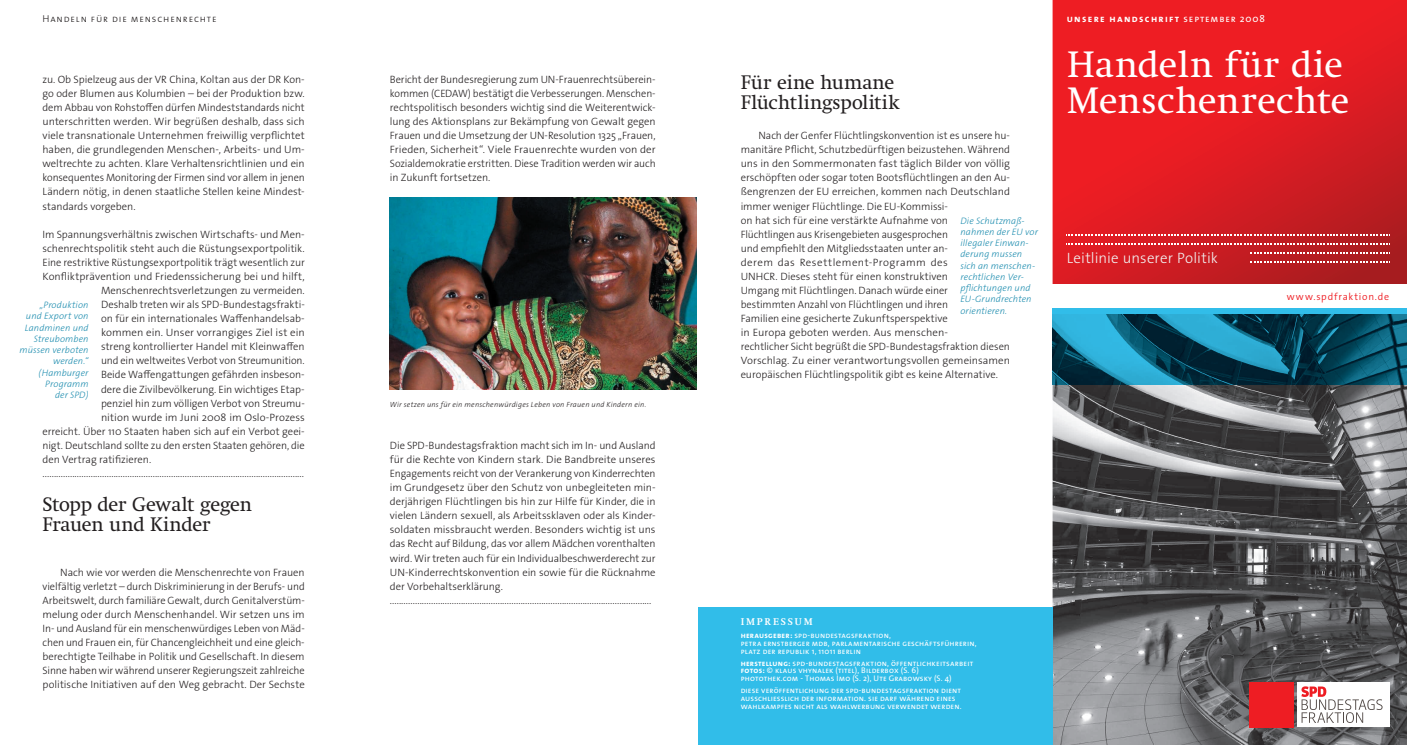
<style>
.page{position:relative;width:1407px;height:745px;background:#fff}
.page>*{position:absolute;margin:0;border:0;box-sizing:border-box;transform-origin:0 0}
.t1{font:37.5px/36.2px "Swift LT Std";letter-spacing:.015em;color:#fff}
.t2{font:20px/20px "Swift LT Std";letter-spacing:-.01em;color:#231f20}
.t3{font:300 15px "The Sans Os F";letter-spacing:.005em;color:#f2f1f1}
.t4{font:300 10.62px/14px "The Sans Os F";letter-spacing:-.005em;color:#231f20;text-align:justify}
.t5{font:700 10px "The Sans Os F";letter-spacing:.13em;color:#fff}
.t6{font:300 10px "The Sans Os F";letter-spacing:.085em;color:#231f20}
.t7{font:300 10px "The Sans Os F";letter-spacing:.08em;color:#ee1d23}
.t8{font:700 10px "Swift LT Std";letter-spacing:.185em;color:#fff}
.t9{font:italic 300 9.38px/11.2px "The Sans Os F";letter-spacing:.01em;color:#208eb0;text-align:right}
.t10{font:8.12px/7.9px "The Sans Os F";letter-spacing:.015em;color:#fff}
.t11{font:italic 300 7.5px "The Sans Os F";letter-spacing:.03em;color:#231f20}
.s1{font-weight:400}
.s2{font-weight:700}
</style>
<div class="page">
<svg style="left:1052px;top:0;width:355px;height:283px;background:#dd1e24"></svg>
<img style="left:1052px;top:384px;width:355px;height:360px">
<div style="left:698px;top:606px;width:354px;height:138px;background:#31bde9"></div>
<svg style="left:1068px;top:234px;width:319px;height:1px"></svg>
<svg style="left:1068px;top:243px;width:319px;height:1px"></svg>
<svg style="left:1250px;top:252px;width:137px;height:1px"></svg>
<svg style="left:1250px;top:261px;width:137px;height:1px"></svg>
<div style="left:1249px;top:681px;width:45px;height:45px;background:#ee1d23"></div>
<div style="left:1297px;top:681px;width:92px;height:45px;background:#fff"></div>
<svg style="left:1301px;top:686px;width:81px;height:36px"></svg>
<img style="left:1052px;top:313px;width:355px;height:71px">
<div style="left:1052px;top:308px;width:355px;height:5px;background:#31bde9"></div>
<img style="left:390px;top:198px;width:307px;height:191px">
<p class="t6" style="left:43px;top:12px;width:176px">HANDELN FÜR DIE MENSCHENRECHTE</p>
<p class="t5" style="left:1067px;top:12px;width:200px">UNSERE HANDSCHRIFT <span class="s1">SEPTEMBER 2008</span></p>
<p class="t4" style="left:43px;top:72px;width:264px">zu. Ob Spielzeug aus der VR China, Koltan aus der DR Kon&shy;go oder Blumen aus Kolumbien – bei der Produktion bzw. dem Abbau von Rohstoffen dürfen Mindeststandards nicht unterschritten werden. Wir begrüßen deshalb, dass sich viele transnationale Unternehmen freiwillig verpflichtet haben, die grundlegenden Menschen-, Arbeits- und Um&shy;weltrechte zu achten. Klare Verhaltensrichtlinien und ein konsequentes Monitoring der Firmen sind vor allem in jenen Ländern nötig, in denen staatliche Stellen keine Mindest&shy;standards vorgeben.</p>
<p class="t4" style="left:43px;top:227px;width:264px">Im Spannungsverhältnis zwischen Wirtschafts- und Men-</p>
<p class="t4" style="left:43px;top:241px;width:264px">schenrechtspolitik steht auch die Rüstungsexportpolitik.</p>
<p class="t4" style="left:43px;top:255px;width:264px">Eine restriktive Rüstungsexportpolitik trägt wesentlich zur</p>
<p class="t4" style="left:43px;top:269px;width:264px">Konfliktprävention und Friedenssicherung bei und hilft,</p>
<p class="t4" style="left:101px;top:283px;width:205px">Menschenrechtsverletzungen zu vermeiden.</p>
<p class="t4" style="left:101px;top:297px;width:205px">Deshalb treten wir als SPD-Bundestagsfrakti-</p>
<p class="t4" style="left:101px;top:311px;width:205px">on für ein internationales Waffenhandelsab-</p>
<p class="t4" style="left:101px;top:325px;width:205px">kommen ein. Unser vorrangiges Ziel ist ein</p>
<p class="t4" style="left:101px;top:339px;width:205px">streng kontrollierter Handel mit Kleinwaffen</p>
<p class="t4" style="left:101px;top:353px;width:205px">und ein weltweites Verbot von Streumunition.</p>
<p class="t4" style="left:101px;top:368px;width:205px">Beide Waffengattungen gefährden insbeson-</p>
<p class="t4" style="left:101px;top:382px;width:205px">dere die Zivilbevölkerung. Ein wichtiges Etap-</p>
<p class="t4" style="left:101px;top:396px;width:205px">penziel hin zum völligen Verbot von Streumu-</p>
<p class="t4" style="left:101px;top:410px;width:205px">nition wurde im Juni 2008 im Oslo-Prozess</p>
<p class="t4" style="left:43px;top:424px;width:264px">erreicht. Über 110 Staaten haben sich auf ein Verbot geei-</p>
<p class="t4" style="left:43px;top:438px;width:264px">nigt. Deutschland sollte zu den ersten Staaten gehören, die</p>
<p class="t4" style="left:43px;top:452px;width:110px">den Vertrag ratifizieren.</p>
<p class="t4" style="left:43px;top:466px;width:263px">..................................................................................................................</p>
<h2 class="t2" style="left:43px;top:494px;width:211px">Stopp der Gewalt gegen<br>Frauen und Kinder</h2>
<p class="t4" style="left:43px;top:564px;width:264px;text-indent:18px">Nach wie vor werden die Menschenrechte von Frauen vielfältig verletzt – durch Diskriminierung in der Berufs- und Arbeitswelt, durch familiäre Gewalt, durch Genitalverstüm&shy;melung oder durch Menschenhandel. Wir setzen uns im In- und Ausland für ein menschenwürdiges Leben von Mäd&shy;chen und Frauen ein, für Chancengleichheit und eine gleich&shy;berechtigte Teilhabe in Politik und Gesellschaft. In diesem Sinne haben wir während unserer Regierungszeit zahlreiche politische Initiativen auf den Weg gebracht. Der Sechste</p>
<p class="t9" style="left:20px;top:299px;width:71px">„Produktion<br>und Export von<br>Landminen und<br>Streubomben müssen verboten werden.“ (Hamburger<br>Programm<br>der SPD)</p>
<p class="t4" style="left:390px;top:72px;width:267px">Bericht der Bundesregierung zum UN-Frauenrechtsüberein&shy;kommen (CEDAW) bestätigt die Verbesserungen. Menschen&shy;rechtspolitisch besonders wichtig sind die Weiterentwick&shy;lung des Aktionsplans zur Bekämpfung von Gewalt gegen Frauen und die Umsetzung der UN-Resolution 1325 „Frauen, Frieden, Sicherheit“. Viele Frauenrechte wurden von der Sozialdemokratie erstritten. Diese Tradition werden wir auch in Zukunft fortsetzen.</p>
<p class="t11" style="left:390px;top:399px;width:258px">Wir setzen uns für ein menschenwürdiges Leben von Frauen und Kindern ein.</p>
<p class="t4" style="left:390px;top:438px;width:267px;text-align:left">Die SPD-Bundestagsfraktion macht sich im In- und Ausland für die Rechte von Kindern stark. Die Bandbreite unseres Engagements reicht von der Verankerung von Kinderrechten im Grundgesetz über den Schutz von unbegleiteten min&shy;derjährigen Flüchtlingen bis hin zur Hilfe für Kinder, die in vielen Ländern sexuell, als Arbeitssklaven oder als Kinder&shy;soldaten missbraucht werden. Besonders wichtig ist uns das Recht auf Bildung, das vor allem Mädchen vorenthalten wird. Wir treten auch für ein Individualbeschwerderecht zur UN-Kinderrechtskonvention ein sowie für die Rücknahme der Vorbehaltserklärung. ..................................................................................................................</p>
<h2 class="t2" style="left:741px;top:72px;width:161px">Für eine humane<br>Flüchtlingspolitik</h2>
<p class="t4" style="left:741px;top:128px;width:271px;text-align:left;text-indent:18px">Nach der Genfer Flüchtlingskonvention ist es unsere hu&shy;manitäre Pflicht, Schutzbedürftigen beizustehen. Während uns in den Sommermonaten fast täglich Bilder von völlig erschöpften oder sogar toten Bootsflüchtlingen an den Au&shy;ßengrenzen der EU erreichen, kommen nach Deutschland immer weniger Flüchtlinge. Die EU-Kommissi-<br>on hat sich für eine verstärkte Aufnahme von<br>Flüchtlingen aus Krisengebieten ausgesprochen<br>und empfiehlt den Mitgliedsstaaten unter an-<br>derem das Resettlement-Programm des<br>UNHCR. Dieses steht für einen konstruktiven<br>Umgang mit Flüchtlingen. Danach würde einer<br>bestimmten Anzahl von Flüchtlingen und ihren<br>Familien eine gesicherte Zukunftsperspektive<br>in Europa geboten werden. Aus menschen-<br>rechtlicher Sicht begrüßt die SPD-Bundestagsfraktion diesen Vorschlag. Zu einer verantwortungsvollen gemeinsamen europäischen Flüchtlingspolitik gibt es keine Alternative.</p>
<p class="t9" style="left:960px;top:215px;width:79px;text-align:left">Die Schutzmaß&shy;nahmen der EU vor illegaler Einwan&shy;derung mussen sich an menschen&shy;rechtlichen Ver&shy;pflichtungen und<br>EU-Grundrechten orientieren.</p>
<h1 class="t1" style="left:1067px;top:46px;width:284px">Handeln für die<br>Menschenrechte</h1>
<h3 class="t3" style="left:1067px;top:247px;width:153px">Leitlinie unserer Politik</h3>
<p class="t7" style="left:1287px;top:290px;width:104px">www.spdfraktion.de</p>
<p class="t8" style="left:741px;top:615px;width:74px">IMPRESSUM</p>
<p class="t10" style="left:741px;top:631px;width:238px"><span class="s2">HERAUSGEBER:</span> SPD-BUNDESTAGSFRAKTION,<br>PETRA ERNSTBERGER MDB, PARLAMENTARISCHE GESCHÄFTSFÜHRERIN,<br>PLATZ DER REPUBLIK 1, 11011 BERLIN</p>
<p class="t10" style="left:741px;top:658px;width:234px"><span class="s2">HERSTELLUNG:</span> SPD-BUNDESTAGSFRAKTION, ÖFFENTLICHKEITSARBEIT<br><span class="s2">FOTOS:</span> © KLAUS VHYNALEK (TITEL), BILDERBOX (S. 6)<br>PHOTOTHEK.COM - THOMAS IMO (S. 2), UTE GRABOWSKY (S. 4)</p>
<p class="t10" style="left:741px;top:685px;width:222px">DIESE VERÖFFENTLICHUNG DER SPD-BUNDESTAGSFRAKTION DIENT<br>AUSSCHLIESSLICH DER INFORMATION. SIE DARF WÄHREND EINES<br>WAHLKAMPFES NICHT ALS WAHLWERBUNG VERWENDET WERDEN.</p>
</div>
